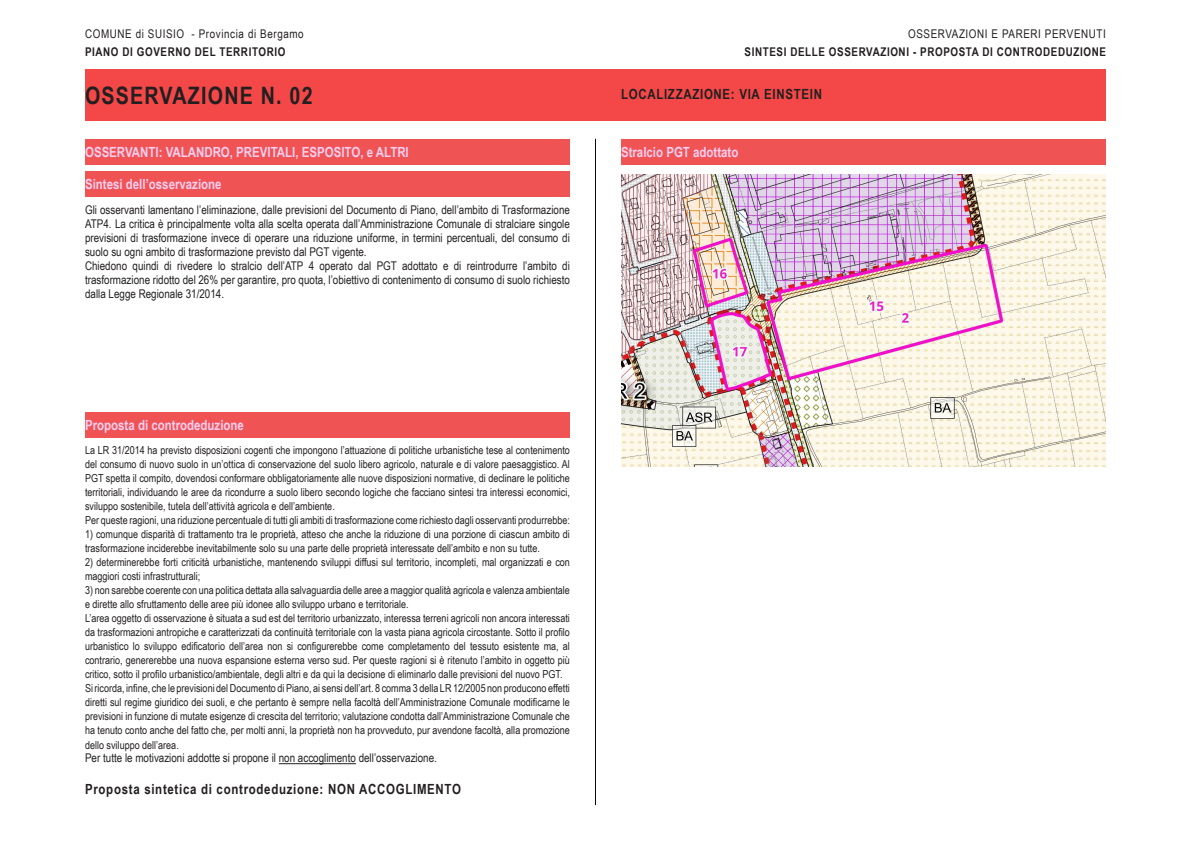
<style>
.page{position:relative;width:1191px;height:842px;background:#fff}
.page>*{position:absolute;margin:0;border:0;box-sizing:border-box;transform-origin:0 0}
.t1{font:700 24px "Arial Narrow";letter-spacing:.05em;color:#231f20}
.t2{font:700 14px "Arial Narrow";color:#fdcff2}
.t3{font:700 14px "Arial Narrow";letter-spacing:.05em;color:#231f20}
.t4{font:12px/14px "Arial Narrow";color:#231f20}
.t5{font:700 12px "Arial Narrow";letter-spacing:.05em;color:#231f20}
.t6{font:12px "Arial Narrow";letter-spacing:.05em;color:#231f20}
.t7{font:11px/14px "Arial Narrow";color:#231f20}
</style>
<div class="page">
<div style="left:85px;top:70px;width:1021px;height:51px;background:#f44848"></div>
<hr style="left:595px;top:139px;width:1px;height:666px;background:#0c0806">
<div style="left:85px;top:139px;width:485px;height:25px;background:#f05353"></div>
<hr style="left:279px;top:763px;width:77px;height:1px;background:#231f20">
<div style="left:85px;top:171px;width:485px;height:26px;background:#f05353"></div>
<div style="left:85px;top:412px;width:485px;height:25px;background:#f05353"></div>
<div style="left:621px;top:139px;width:485px;height:25px;background:#f05353"></div>
<img style="left:621px;top:175px;width:485px;height:291px">
<p class="t6" style="left:85px;top:25px;width:220px">COMUNE di SUISIO - Provincia di Bergamo</p>
<p class="t5" style="left:85px;top:43px;width:202px">PIANO DI GOVERNO DEL TERRITORIO</p>
<h1 class="t1" style="left:85px;top:78px;width:229px">OSSERVAZIONE N. 02</h1>
<p class="t2" style="left:85px;top:141px;width:325px">OSSERVANTI: VALANDRO, PREVITALI, ESPOSITO, e ALTRI</p>
<p class="t2" style="left:85px;top:174px;width:138px">Sintesi dell’osservazione</p>
<p class="t4" style="left:85px;top:202px;width:486px">Gli osservanti lamentano l’eliminazione, dalle previsioni del Documento di Piano, dell’ambito di Trasformazione ATP4. La critica è principalmente volta alla scelta operata dall’Amministrazione Comunale di stralciare singole previsioni di trasformazione invece di operare una riduzione uniforme, in termini percentuali, del consumo di suolo su ogni ambito di trasformazione previsto dal PGT vigente.<br>Chiedono quindi di rivedere lo stralcio dell’ATP 4 operato dal PGT adottato e di reintrodurre l’ambito di trasformazione ridotto del 26% per garantire, pro quota, l’obiettivo di contenimento di consumo di suolo richiesto dalla Legge Regionale 31/2014.</p>
<p class="t2" style="left:85px;top:414px;width:160px">Proposta di controdeduzione</p>
<p class="t7" style="left:85px;top:443px;width:486px">La LR 31/2014 ha previsto disposizioni cogenti che impongono l’attuazione di politiche urbanistiche tese al contenimento del consumo di nuovo suolo in un’ottica di conservazione del suolo libero agricolo, naturale e di valore paesaggistico. Al PGT spetta il compito, dovendosi conformare obbligatoriamente alle nuove disposizioni normative, di declinare le politiche territoriali, individuando le aree da ricondurre a suolo libero secondo logiche che facciano sintesi tra interessi economici, sviluppo sostenibile, tutela dell’attività agricola e dell’ambiente.<br>Per queste ragioni, una riduzione percentuale di tutti gli ambiti di trasformazione come richiesto dagli osservanti produrrebbe:</p>
<p class="t7" style="left:85px;top:527px;width:486px">1) comunque disparità di trattamento tra le proprietà, atteso che anche la riduzione di una porzione di ciascun ambito di trasformazione inciderebbe inevitabilmente solo su una parte delle proprietà interessate dell’ambito e non su tutte.</p>
<p class="t7" style="left:85px;top:555px;width:486px">2) determinerebbe forti criticità urbanistiche, mantenendo sviluppi diffusi sul territorio, incompleti, mal organizzati e con maggiori costi infrastrutturali;</p>
<p class="t7" style="left:85px;top:583px;width:486px">3) non sarebbe coerente con una politica dettata alla salvaguardia delle aree a maggior qualità agricola e valenza ambientale e dirette allo sfruttamento delle aree più idonee allo sviluppo urbano e territoriale.<br>L’area oggetto di osservazione è situata a sud est del territorio urbanizzato, interessa terreni agricoli non ancora interessati da trasformazioni antropiche e caratterizzati da continuità territoriale con la vasta piana agricola circostante. Sotto il profilo urbanistico lo sviluppo edificatorio dell’area non si configurerebbe come completamento del tessuto esistente ma, al contrario, genererebbe una nuova espansione esterna verso sud. Per queste ragioni si è ritenuto l’ambito in oggetto più critico, sotto il profilo urbanistico/ambientale, degli altri e da qui la decisione di eliminarlo dalle previsioni del nuovo PGT.<br>Si ricorda, infine, che le previsioni del Documento di Piano, ai sensi dell’art. 8 comma 3 della LR 12/2005 non producono effetti diretti sul regime giuridico dei suoli, e che pertanto è sempre nella facoltà dell’Amministrazione Comunale modificarne le previsioni in funzione di mutate esigenze di crescita del territorio; valutazione condotta dall’Amministrazione Comunale che ha tenuto conto anche del fatto che, per molti anni, la proprietà non ha provveduto, pur avendone facoltà, alla promozione dello sviluppo dell’area.</p>
<p class="t4" style="left:85px;top:751px;width:353px">Per tutte le motivazioni addotte si propone il non accoglimento dell’osservazione.</p>
<p class="t3" style="left:85px;top:778px;width:377px">Proposta sintetica di controdeduzione: NON ACCOGLIMENTO</p>
<p class="t6" style="left:908px;top:25px;width:199px">OSSERVAZIONI E PARERI PERVENUTI</p>
<p class="t5" style="left:744px;top:43px;width:363px">SINTESI DELLE OSSERVAZIONI - PROPOSTA DI CONTRODEDUZIONE</p>
<p class="t3" style="left:621px;top:84px;width:202px">LOCALIZZAZIONE: VIA EINSTEIN</p>
<p class="t2" style="left:621px;top:141px;width:119px">Stralcio PGT adottato</p>
</div>
